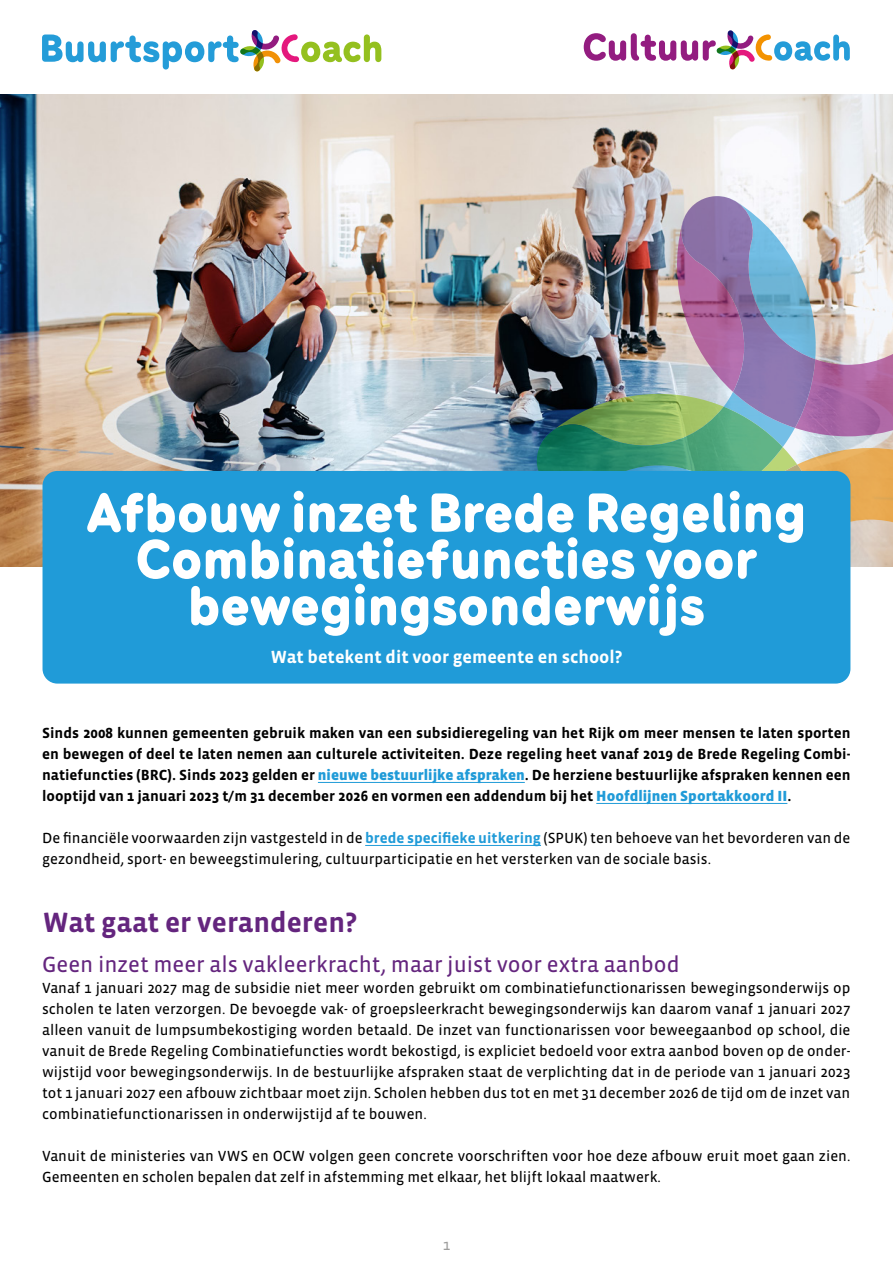
<style>
.page{position:relative;width:893px;height:1263px;background:#fff}
.page>*{position:absolute;margin:0;border:0;box-sizing:border-box;transform-origin:0 0}
.t1{font:900 58.2px/46.5px "Menco";color:#fff;text-align:center}
.t2{font:700 28.5px "Vista Sans OTCE";color:#64257e}
.t3{font:22.5px "Vista Sans OTCE";color:#64257e}
.t4{font:700 18px "Vista Sans OTCE";color:#fff}
.t5{font:15px/21px "Vista Sans OTCE";color:#000}
.t6{font:700 15px/21px "Vista Sans OTCE";color:#000;text-align:justify}
.t7{font:15px "Vista Sans OTCE";color:#9d9d9c}
.s1{font-weight:900;color:#209bd8}
.s2{font-weight:700;color:#209bd8}
</style>
<div class="page">
<img style="left:0;top:95px;width:893px;height:471px">
<svg style="left:826px;top:196px;width:67px;height:240px"></svg>
<svg style="left:826px;top:448px;width:67px;height:231px"></svg>
<img style="left:536px;top:196px;width:290px;height:275px">
<svg style="left:42px;top:30px;width:339px;height:41px"></svg>
<hr style="left:318px;top:782px;width:207px;height:1px;background:#209bd8">
<hr style="left:596px;top:803px;width:191px;height:1px;background:#209bd8">
<hr style="left:365px;top:845px;width:176px;height:1px;background:#209bd8">
<div style="left:43px;top:471px;width:807px;height:213px;background:#209bd8;border-radius:15px"></div>
<svg style="left:584px;top:30px;width:266px;height:39px"></svg>
<h1 class="t1" style="left:87px;top:485px;width:721px">Afbouw inzet Brede Regeling<br>Combinatiefuncties voor bewegingsonderwijs</h1>
<p class="t4" style="left:270px;top:647px;width:354px">Wat betekent dit voor gemeente en school?</p>
<p class="t6" style="left:42px;top:723px;width:810px">Sinds 2008 kunnen gemeenten gebruik maken van een subsidieregeling van het Rijk om meer mensen te laten sporten en bewegen of deel te laten nemen aan culturele activiteiten. Deze regeling heet vanaf 2019 de Brede Regeling Combi&shy;natiefuncties (BRC). Sinds 2023 gelden er <span class="s1">nieuwe bestuurlijke afspraken</span>. De herziene bestuurlijke afspraken kennen een looptijd van 1 januari 2023 t/m 31 december 2026 en vormen een addendum bij het <span class="s1">Hoofdlijnen Sportakkoord II</span>.</p>
<p class="t5" style="left:42px;top:828px;width:810px">De financiële voorwaarden zijn vastgesteld in de <span class="s2">brede specifieke uitkering</span> (SPUK) ten behoeve van het bevorderen van de gezondheid, sport- en beweegstimulering, cultuurparticipatie en het versterken van de sociale basis.</p>
<h2 class="t2" style="left:43px;top:906px;width:316px">Wat gaat er veranderen?</h2>
<h3 class="t3" style="left:42px;top:952px;width:639px">Geen inzet meer als vakleerkracht, maar juist voor extra aanbod</h3>
<p class="t5" style="left:42px;top:978px;width:810px;text-align:justify">Vanaf 1 januari 2027 mag de subsidie niet meer worden gebruikt om combinatiefunctionarissen bewegingsonderwijs op scholen te laten verzorgen. De bevoegde vak- of groepsleerkracht bewegingsonderwijs kan daarom vanaf 1 januari 2027 alleen vanuit de lumpsumbekostiging worden betaald. De inzet van functionarissen voor beweegaanbod op school, die vanuit de Brede Regeling Combinatiefuncties wordt bekostigd, is expliciet bedoeld voor extra aanbod boven op de onder&shy;wijstijd voor bewegingsonderwijs. In de bestuurlijke afspraken staat de verplichting dat in de periode van 1 januari 2023 tot 1 januari 2027 een afbouw zichtbaar moet zijn. Scholen hebben dus tot en met 31 december 2026 de tijd om de inzet van combinatiefunctionarissen in onderwijstijd af te bouwen.</p>
<p class="t5" style="left:42px;top:1146px;width:810px">Vanuit de ministeries van VWS en OCW volgen geen concrete voorschriften voor hoe deze afbouw eruit moet gaan zien.<br>Gemeenten en scholen bepalen dat zelf in afstemming met elkaar, het blijft lokaal maatwerk.</p>
<p class="t7" style="left:443px;top:1236px;width:9px">1</p>
</div>
